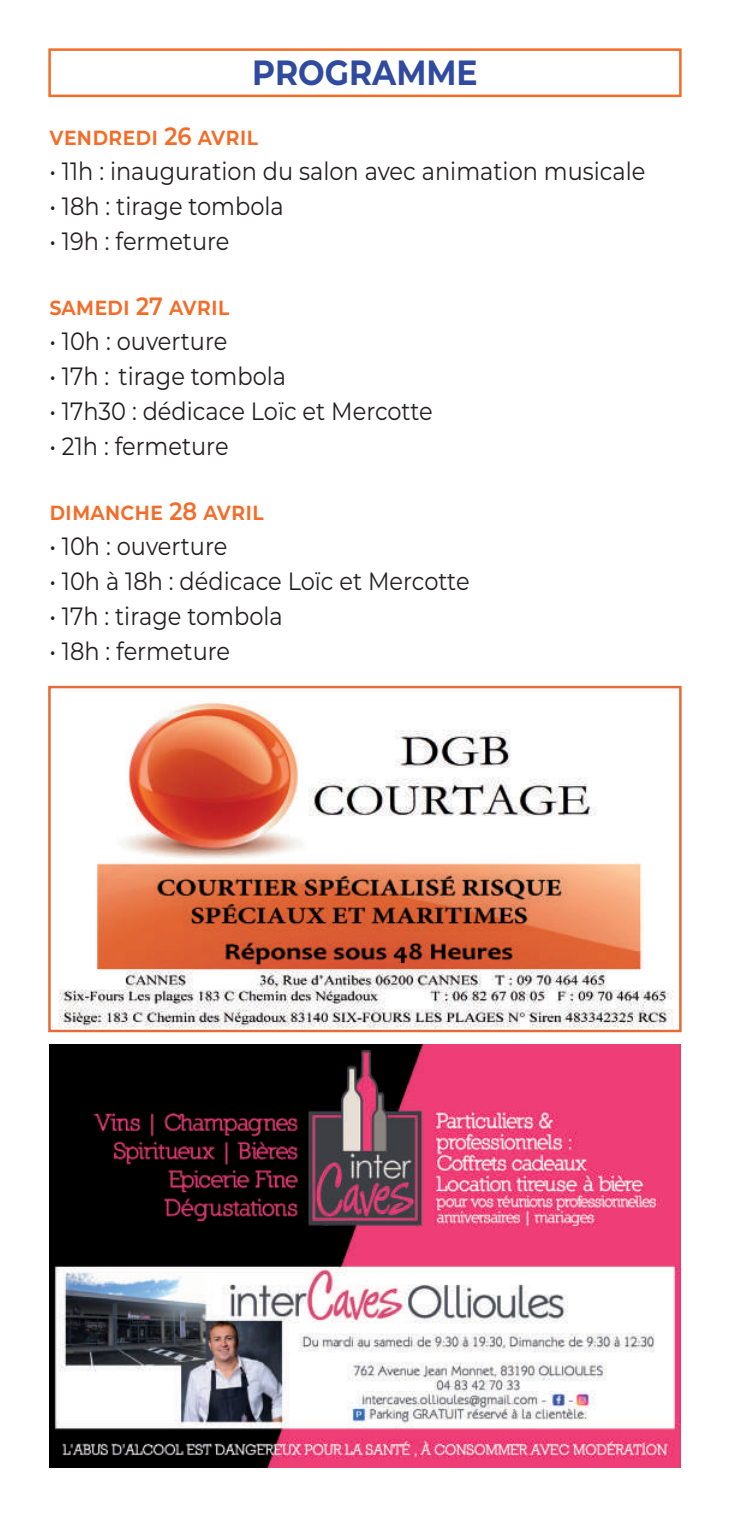
<style>
.page{position:relative;width:730px;height:1517px;background:#fff}
.page>*{position:absolute;margin:0;border:0;box-sizing:border-box;transform-origin:0 0}
.t1{font:700 35px "Montserrat";color:#2f4a9f;scale:.9 1}
.t2{font:25px "Montserrat";color:#231f20;scale:.9 1}
.t3{font:600 25px "Montserrat";color:#f36c28;scale:.9 1}
</style>
<div class="page">
<div style="left:48px;top:48px;width:634px;height:49px;border:2px solid #f36c28"></div>
<img style="left:50px;top:1045px;width:630px;height:422px">
<img style="left:58px;top:702px;width:616px;height:325px">
<div style="left:48px;top:686px;width:634px;height:346px;border:2px solid #e56b39"></div>
<h1 class="t1" style="left:252px;top:47px;width:252px">PROGRAMME</h1>
<p class="t3" style="left:49px;top:118px;width:233px">vendredi 26 avril</p>
<p class="t2" style="left:49px;top:154px;width:664px">• 11h : inauguration du salon avec animation musicale</p>
<p class="t2" style="left:49px;top:189px;width:262px">• 18h : tirage tombola</p>
<p class="t2" style="left:49px;top:224px;width:202px">• 19h : fermeture</p>
<p class="t3" style="left:49px;top:288px;width:201px">samedi 27 avril</p>
<p class="t2" style="left:49px;top:324px;width:199px">• 10h : ouverture</p>
<p class="t2" style="left:49px;top:359px;width:265px">• 17h : tirage tombola</p>
<p class="t2" style="left:49px;top:394px;width:427px">• 17h30 : dédicace Loïc et Mercotte</p>
<p class="t2" style="left:49px;top:429px;width:201px">• 21h : fermeture</p>
<p class="t3" style="left:49px;top:493px;width:240px">dimanche 28 avril</p>
<p class="t2" style="left:49px;top:529px;width:199px">• 10h : ouverture</p>
<p class="t2" style="left:49px;top:564px;width:468px">• 10h à 18h : dédicace Loïc et Mercotte</p>
<p class="t2" style="left:49px;top:599px;width:261px">• 17h : tirage tombola</p>
<p class="t2" style="left:49px;top:634px;width:202px">• 18h : fermeture</p>
</div>
